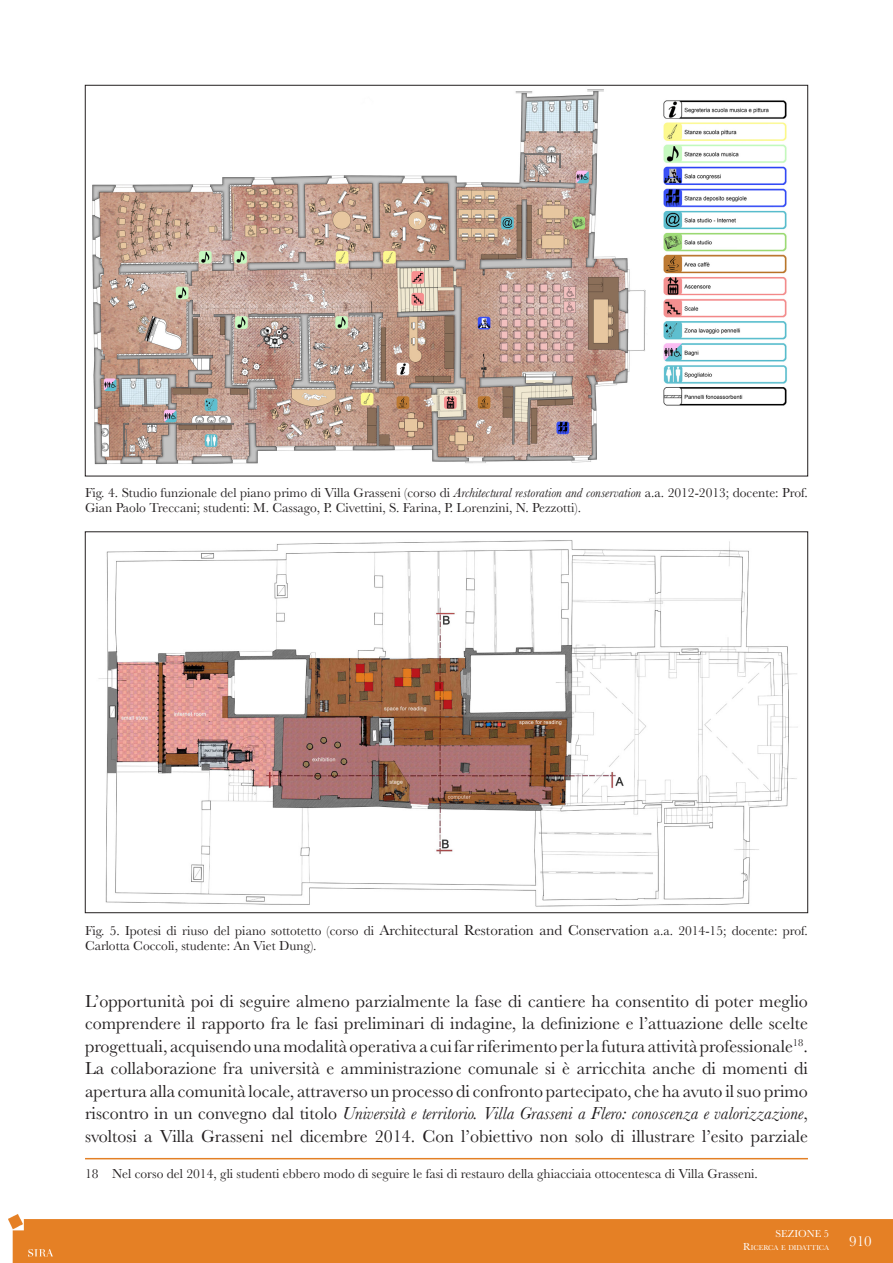
<style>
.page{position:relative;width:893px;height:1263px;background:#fff}
.page>*{position:absolute;margin:0;border:0;box-sizing:border-box;transform-origin:0 0}
.t1{font:18px/22.5px "Baskerville";color:#231f20;text-align:justify}
.t2{font:15px "Baskerville";color:#fff}
.dide{font:13.5px/15px "Baskerville";color:#231f20}
.note{font:13.5px "Baskerville";color:#231f20}
.t3{font:10.5px "Baskerville";color:#fff}
.t4{font:7.35px "Baskerville";color:#fff}
.s1{font-style:italic}
.s2{font-size:15px}
.s3{font-size:10.5px}
</style>
<div class="page">
<img style="left:9px;top:1214px;width:884px;height:49px">
<img style="left:92px;top:89px;width:554px;height:376px">
<img style="left:663px;top:100px;width:124px;height:306px">
<img style="left:98px;top:540px;width:700px;height:367px">
<hr style="left:85px;top:1158px;width:723px;height:1px;background:#e38025">
<p class="dide" style="left:85px;top:485px;width:724px">Fig. 4. Studio funzionale del piano primo di Villa Grasseni (corso di <span class="s1">Architectural restoration and conservation</span> a.a. 2012-2013; docente: Prof.<br>Gian Paolo Treccani; studenti: M. Cassago, P. Civettini, S. Farina, P. Lorenzini, N. Pezzotti).</p>
<p class="dide" style="left:85px;top:923px;width:724px">Fig. 5. Ipotesi di riuso del piano sottotetto (corso di <span class="s2">Architectural Restoration and Conservation</span> a.a. 2014-15; docente: prof.<br>Carlotta Coccoli, studente: An Viet Dung).</p>
<p class="t1" style="left:85px;top:990px;width:724px">L’opportunità poi di seguire almeno parzialmente la fase di cantiere ha consentito di poter meglio comprendere il rapporto fra le fasi preliminari di indagine, la definizione e l’attuazione delle scelte progettuali, acquisendo una modalità operativa a cui far riferimento per la futura attività professionale<sup>18</sup>.</p>
<p class="t1" style="left:85px;top:1057px;width:724px">La collaborazione fra università e amministrazione comunale si è arricchita anche di momenti di apertura alla comunità locale, attraverso un processo di confronto partecipato, che ha avuto il suo primo riscontro in un convegno dal titolo <span class="s1">Università e territorio. Villa Grasseni a Flero: conoscenza e valorizzazione</span>, svoltosi a Villa Grasseni nel dicembre 2014. Con l’obiettivo non solo di illustrare l’esito parziale</p>
<p class="note" style="left:85px;top:1165px;width:674px">18 Nel corso del 2014, gli studenti ebbero modo di seguire le fasi di restauro della ghiacciaia ottocentesca di Villa Grasseni.</p>
<p class="t3" style="left:776px;top:1227px;width:55px">SEZIONE 5</p>
<p class="t4" style="left:743px;top:1243px;width:87px"><span class="s3">R</span>ICERCA E DIDATTICA</p>
<p class="t2" style="left:849px;top:1231px;width:24px">910</p>
</div>
